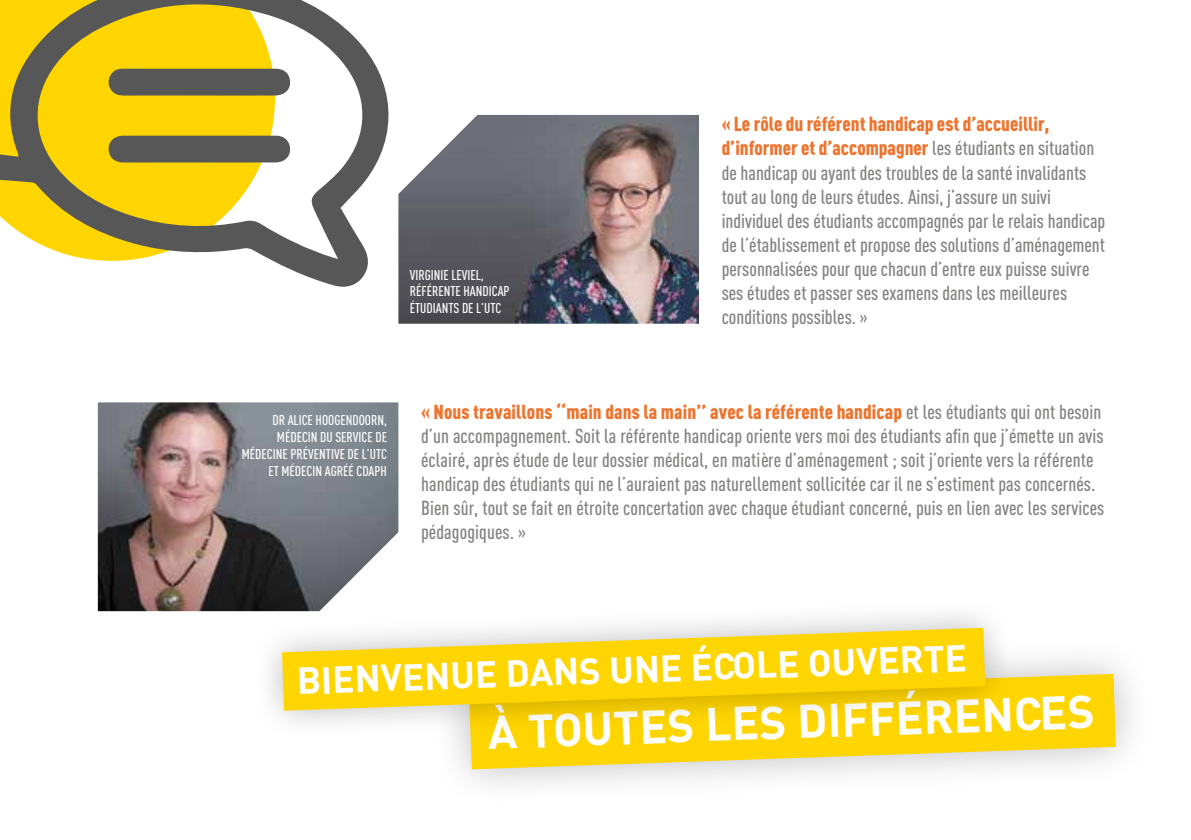
<style>
.page{position:relative;width:1191px;height:840px;background:#fff}
.page>*{position:absolute;margin:0;border:0;box-sizing:border-box;transform-origin:0 0}
.t1{font:700 46px "DIN";color:#fff}
.t2{font:700 36.8px "DIN";color:#fff}
.t3{font:500 20px/24px "DIN Cond";letter-spacing:.005em;color:#838382}
.t4{font:500 14px/16.8px "DIN Cond";color:#fff}
.s1{font-weight:900;color:#ee732c}
</style>
<div class="page">
<svg style="left:0;top:0;width:388px;height:286px"></svg>
<div style="left:108px;top:69px;width:184px;height:26px;background:#585757"></div>
<svg style="left:107px;top:135px;width:185px;height:27px;background:#636157"></svg>
<img style="left:398px;top:115px;width:301px;height:208px">
<div style="left:431px;top:635px;width:722px;height:171px;background:#000;opacity:.26"></div>
<svg style="left:469px;top:673px;width:647px;height:95px;background:#f8da41"></svg>
<div style="left:251px;top:597px;width:764px;height:144px;background:#000;opacity:.26"></div>
<svg style="left:282px;top:627px;width:703px;height:83px;background:#f9d627"></svg>
<img style="left:98px;top:402px;width:300px;height:208px">
<p class="t4" style="left:410px;top:266px;width:101px">VIRGINIE LEVIEL,<br>RÉFÉRENTE HANDICAP<br>ÉTUDIANTS DE L’UTC</p>
<p class="t3" style="left:721px;top:112px;width:385px"><span class="s1">« Le rôle du référent handicap est d’accueillir, d’informer et d’accompagner</span> les étudiants en situation de handicap ou ayant des troubles de la santé invalidants tout au long de leurs études. Ainsi, j’assure un suivi individuel des étudiants accompagnés par le relais handicap de l’établissement et propose des solutions d’aménagement personnalisées pour que chacun d’entre eux puisse suivre ses études et passer ses examens dans les meilleures conditions possibles. »</p>
<p class="t4" style="left:242px;top:411px;width:147px;text-align:right">DR ALICE HOOGENDOORN,<br>MÉDECIN DU SERVICE DE<br>MÉDECINE PRÉVENTIVE DE L’UTC<br>ET MÉDECIN AGRÉÉ CDAPH</p>
<p class="t3" style="left:421px;top:399px;width:685px"><span class="s1">« Nous travaillons ‘‘main dans la main’’ avec la référente handicap</span> et les étudiants qui ont besoin d’un accompagnement. Soit la référente handicap oriente vers moi des étudiants afin que j’émette un avis éclairé, après étude de leur dossier médical, en matière d’aménagement ; soit j’oriente vers la référente handicap des étudiants qui ne l’auraient pas naturellement sollicitée car il ne s’estiment pas concernés.<br>Bien sûr, tout se fait en étroite concertation avec chaque étudiant concerné, puis en lien avec les services pédagogiques. »</p>
<h2 class="t2" style="left:296px;top:656px;width:672px;rotate:-2deg">BIENVENUE DANS UNE ÉCOLE OUVERTE</h2>
<h1 class="t1" style="left:487px;top:701px;width:608px;rotate:-2deg">À TOUTES LES DIFFÉRENCES</h1>
</div>
